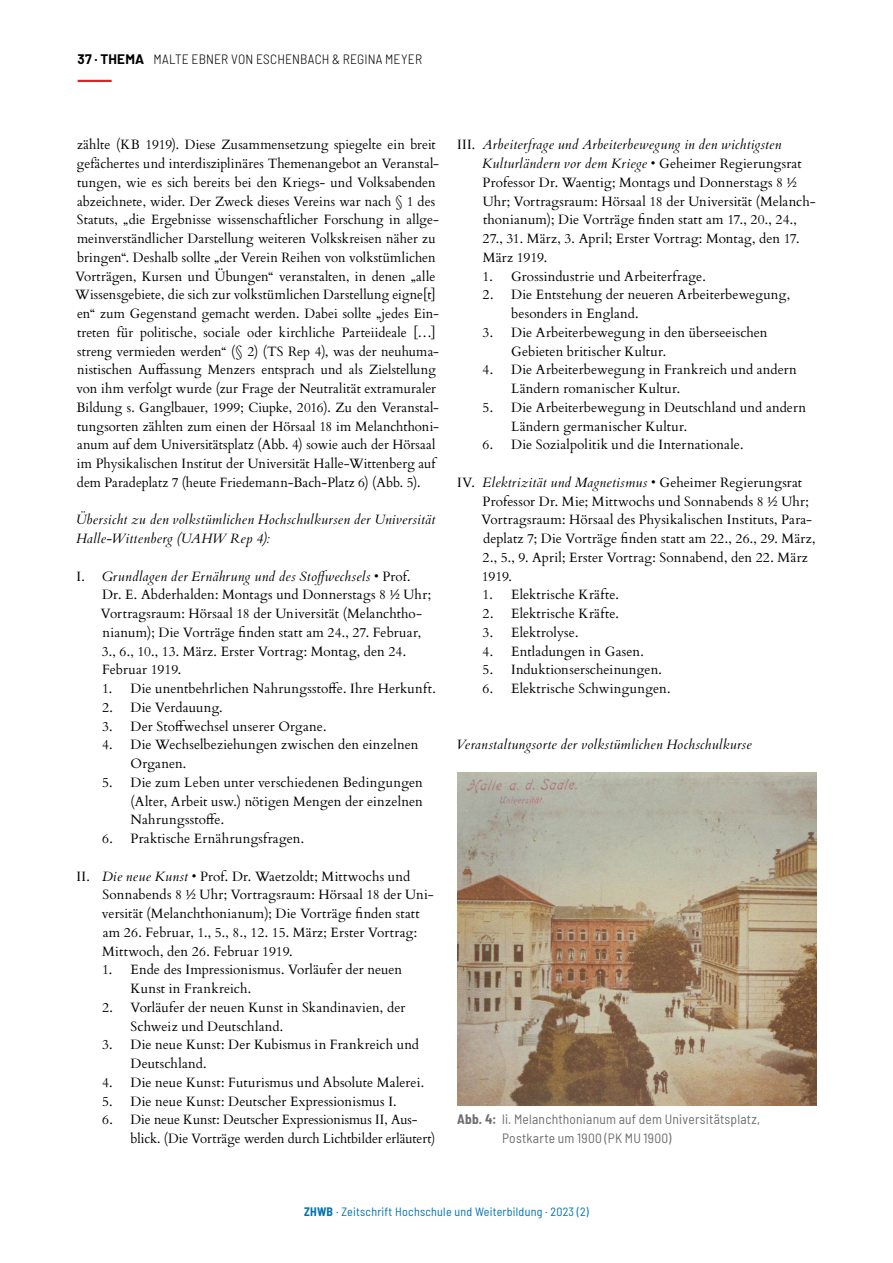
<style>
.page{position:relative;width:893px;height:1263px;background:#fff}
.page>*{position:absolute;margin:0;border:0;box-sizing:border-box;transform-origin:0 0}
.Absatz_Flattersatz_Abstand{font:13.5px/18.8px "Cardo";letter-spacing:.005em;color:#000}
.Absatz_Flattersatz_Abstand-2{font:italic 13.5px/18.8px "Cardo";letter-spacing:.02em;color:#000}
.Absatz_Flattersatz_Abstand-3{font:semi-condensed 13.5px/18.8px "Barlow";letter-spacing:.015em;color:#6d6e71}
.t1{font:300 semi-condensed 13.5px "Barlow";letter-spacing:.015em;color:#000}
.t2{font:700 13.5px "Barlow";letter-spacing:.015em;color:#000}
.t3{font:semi-condensed 12px "Barlow";letter-spacing:.02em;color:#0073ae}
.s1{font-style:italic}
.s2{font-weight:700}
</style>
<div class="page">
<hr style="left:78px;top:80px;width:34px;height:2px;background:#ed1c29">
<img style="left:457px;top:773px;width:359px;height:333px">
<p class="t2" style="left:78px;top:49px;width:68px">37 · THEMA</p>
<p class="t1" style="left:153px;top:49px;width:270px">MALTE EBNER VON ESCHENBACH &amp; REGINA MEYER</p>
<p class="Absatz_Flattersatz_Abstand" style="left:75px;top:135px;width:365px">zählte (KB 1919). Diese Zusammensetzung spiegelte ein breit gefächertes und interdisziplinäres Themenangebot an Veranstal&shy;tungen, wie es sich bereits bei den Kriegs- und Volksabenden abzeichnete, wider. Der Zweck dieses Vereins war nach § 1 des Statuts, „die Ergebnisse wissenschaftlicher Forschung in allge&shy;meinverständlicher Darstellung weiteren Volkskreisen näher zu bringen“. Deshalb sollte „der Verein Reihen von volkstümlichen Vorträgen, Kursen und Übungen“ veranstalten, in denen „alle Wissensgebiete, die sich zur volkstümlichen Darstellung eigne[t] en“ zum Gegenstand gemacht werden. Dabei sollte „jedes Ein&shy;treten für politische, sociale oder kirchliche Parteiideale […] streng vermieden werden“ (§ 2) (TS Rep 4), was der neuhuma&shy;nistischen Auffassung Menzers entsprach und als Zielstellung von ihm verfolgt wurde (zur Frage der Neutralität extramuraler Bildung s. Ganglbauer, 1999; Ciupke, 2016). Zu den Veranstal&shy;tungsorten zählten zum einen der Hörsaal 18 im Melanchthoni&shy;anum auf dem Universitätsplatz (Abb. 4) sowie auch der Hörsaal im Physikalischen Institut der Universität Halle-Wittenberg auf dem Paradeplatz 7 (heute Friedemann-Bach-Platz 6) (Abb. 5).</p>
<p class="Absatz_Flattersatz_Abstand-2" style="left:76px;top:510px;width:361px">Übersicht zu den volkstümlichen Hochschulkursen der Universität<br>Halle-Wittenberg (UAHW Rep 4):</p>
<p class="Absatz_Flattersatz_Abstand" style="left:101px;top:566px;width:332px;text-indent:-24px">I. <span class="s1">Grundlagen der Ernährung und des Stoffwechsels</span> • Prof.<br>Dr. E. Abderhalden: Montags und Donnerstags 8 ½ Uhr; Vortragsraum: Hörsaal 18 der Universität (Melanchtho&shy;nianum); Die Vorträge finden statt am 24., 27. Februar, 3., 6., 10., 13. März. Erster Vortrag: Montag, den 24.<br>Februar 1919.</p>
<p class="Absatz_Flattersatz_Abstand" style="left:102px;top:678px;width:335px">1. Die unentbehrlichen Nahrungsstoffe. Ihre Herkunft.</p>
<p class="Absatz_Flattersatz_Abstand" style="left:102px;top:697px;width:122px">2. Die Verdauung.</p>
<p class="Absatz_Flattersatz_Abstand" style="left:102px;top:716px;width:226px">3. Der Stoffwechsel unserer Organe.</p>
<p class="Absatz_Flattersatz_Abstand" style="left:131px;top:735px;width:289px;text-indent:-28px">4. Die Wechselbeziehungen zwischen den einzelnen<br>Organen.</p>
<p class="Absatz_Flattersatz_Abstand" style="left:131px;top:772px;width:294px;text-align:justify;text-indent:-28px">5. Die zum Leben unter verschiedenen Bedingungen (Alter, Arbeit usw.) nötigen Mengen der einzelnen Nahrungsstoffe.</p>
<p class="Absatz_Flattersatz_Abstand" style="left:102px;top:828px;width:204px">6. Praktische Ernährungsfragen.</p>
<p class="Absatz_Flattersatz_Abstand" style="left:102px;top:866px;width:334px;text-indent:-25px">II. <span class="s1">Die neue Kunst</span> • Prof. Dr. Waetzoldt; Mittwochs und Sonnabends 8 ½ Uhr; Vortragsraum: Hörsaal 18 der Uni&shy;versität (Melanchthonianum); Die Vorträge finden statt am 26. Februar, 1., 5., 8., 12. 15. März; Erster Vortrag:<br>Mittwoch, den 26. Februar 1919.</p>
<p class="Absatz_Flattersatz_Abstand" style="left:131px;top:960px;width:273px;text-indent:-28px">1. Ende des Impressionismus. Vorläufer der neuen<br>Kunst in Frankreich.</p>
<p class="Absatz_Flattersatz_Abstand" style="left:131px;top:997px;width:276px;text-indent:-28px">2. Vorläufer der neuen Kunst in Skandinavien, der<br>Schweiz und Deutschland.</p>
<p class="Absatz_Flattersatz_Abstand" style="left:131px;top:1035px;width:290px;text-indent:-28px">3. Die neue Kunst: Der Kubismus in Frankreich und<br>Deutschland.</p>
<p class="Absatz_Flattersatz_Abstand" style="left:102px;top:1072px;width:324px">4. Die neue Kunst: Futurismus und Absolute Malerei.</p>
<p class="Absatz_Flattersatz_Abstand" style="left:102px;top:1091px;width:296px">5. Die neue Kunst: Deutscher Expressionismus I.</p>
<p class="Absatz_Flattersatz_Abstand" style="left:131px;top:1110px;width:306px;text-indent:-28px">6. Die neue Kunst: Deutscher Expressionismus II, Aus&shy;blick. (Die Vorträge werden durch Lichtbilder erläutert)</p>
<p class="Absatz_Flattersatz_Abstand" style="left:482px;top:135px;width:335px;text-indent:-25px">III. <span class="s1">Arbeiterfrage und Arbeiterbewegung in den wichtigsten Kulturländern vor dem Kriege</span> • Geheimer Regierungsrat Professor Dr. Waentig; Montags und Donnerstags 8 ½ Uhr; Vortragsraum: Hörsaal 18 der Universität (Melanch&shy;thonianum); Die Vorträge finden statt am 17., 20., 24., 27., 31. März, 3. April; Erster Vortrag: Montag, den 17.<br>März 1919.</p>
<p class="Absatz_Flattersatz_Abstand" style="left:483px;top:266px;width:225px">1. Grossindustrie und Arbeiterfrage.</p>
<p class="Absatz_Flattersatz_Abstand" style="left:511px;top:285px;width:280px;text-indent:-28px">2. Die Entstehung der neueren Arbeiterbewegung, besonders in England.</p>
<p class="Absatz_Flattersatz_Abstand" style="left:511px;top:322px;width:258px;text-indent:-28px">3. Die Arbeiterbewegung in den überseeischen<br>Gebieten britischer Kultur.</p>
<p class="Absatz_Flattersatz_Abstand" style="left:511px;top:360px;width:287px;text-indent:-28px">4. Die Arbeiterbewegung in Frankreich und andern<br>Ländern romanischer Kultur.</p>
<p class="Absatz_Flattersatz_Abstand" style="left:511px;top:397px;width:296px;text-indent:-28px">5. Die Arbeiterbewegung in Deutschland und andern<br>Ländern germanischer Kultur.</p>
<p class="Absatz_Flattersatz_Abstand" style="left:483px;top:435px;width:262px">6. Die Sozialpolitik und die Internationale.</p>
<p class="Absatz_Flattersatz_Abstand" style="left:481px;top:472px;width:336px;text-indent:-24px">IV. <span class="s1">Elektrizität und Magnetismus</span> • Geheimer Regierungsrat Professor Dr. Mie; Mittwochs und Sonnabends 8 ½ Uhr; Vortragsraum: Hörsaal des Physikalischen Instituts, Para&shy;deplatz 7; Die Vorträge finden statt am 22., 26., 29. März, 2., 5., 9. April; Erster Vortrag: Sonnabend, den 22. März 1919.</p>
<p class="Absatz_Flattersatz_Abstand" style="left:483px;top:585px;width:138px">1. Elektrische Kräfte.</p>
<p class="Absatz_Flattersatz_Abstand" style="left:483px;top:603px;width:138px">2. Elektrische Kräfte.</p>
<p class="Absatz_Flattersatz_Abstand" style="left:483px;top:622px;width:97px">3. Elektrolyse.</p>
<p class="Absatz_Flattersatz_Abstand" style="left:483px;top:641px;width:163px">4. Entladungen in Gasen.</p>
<p class="Absatz_Flattersatz_Abstand" style="left:483px;top:660px;width:181px">5. Induktionserscheinungen.</p>
<p class="Absatz_Flattersatz_Abstand" style="left:483px;top:678px;width:189px">6. Elektrische Schwingungen.</p>
<p class="Absatz_Flattersatz_Abstand-2" style="left:456px;top:735px;width:297px">Veranstaltungsorte der volkstümlichen Hochschulkurse</p>
<p class="Absatz_Flattersatz_Abstand-3" style="left:502px;top:1109px;width:260px;text-indent:-45px"><span class="s2">Abb. 4:</span> li. Melanchthonianum auf dem Universitätsplatz,<br>Postkarte um 1900 (PK MU 1900)</p>
<p class="t3" style="left:304px;top:1203px;width:286px"><span class="s2">ZHWB</span> · Zeitschrift Hochschule und Weiterbildung · 2023 (2)</p>
</div>
